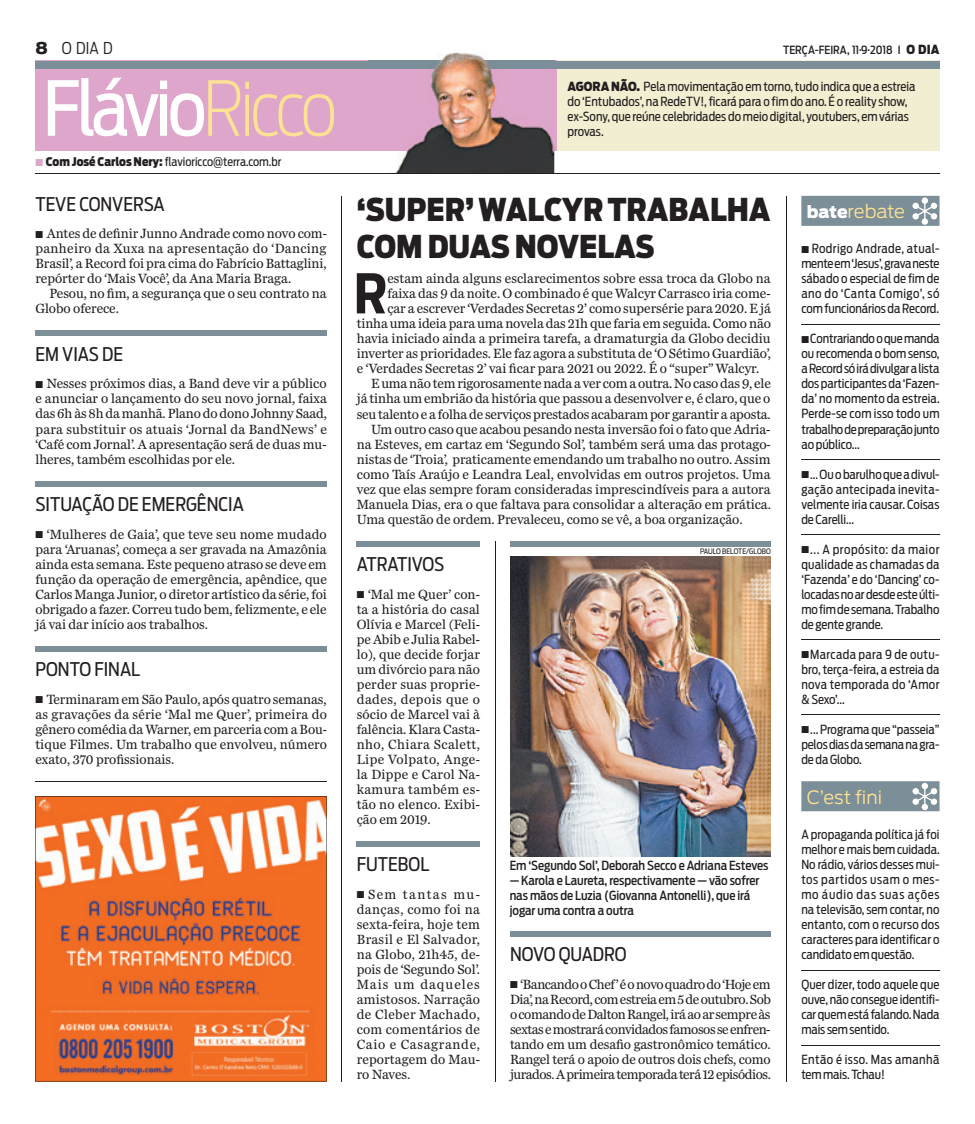
<style>
.page{position:relative;width:975px;height:1124px;background:#fff}
.page>*{position:absolute;margin:0;border:0;box-sizing:border-box;transform-origin:0 0}
.t1{font:75px "Antenna Cond";letter-spacing:-.05em;color:#fff}
.t2{font:700 54.25px "Antenna Cond";color:#231f20}
.t3{font:900 31.25px/37.5px "Antenna Cond";color:#231f20}
.t4{font:18.75px "Antenna Cond";color:#231f20}
.t5{font:300 18.25px "Antenna";letter-spacing:-.005em;color:#fde293}
.t6{font:300 16.25px "Antenna Cond";color:#231f20}
.t7{font:13.75px/15px "Miller Daily Two";letter-spacing:-.005em;color:#231f20;text-align:justify}
.t8{font:12.5px/15px "Antenna Cond";letter-spacing:-.005em;color:#231f20;text-align:justify}
.t9{font:500 12.5px/15px "Antenna Cond";letter-spacing:-.005em;color:#231f20}
.t10{font:12.5px/15px "Antenna Cond";letter-spacing:.035em;color:#231f20}
.t11{font:11.88px "Antenna Cond";color:#231f20}
.t12{font:500 11.25px "Antenna Cond";letter-spacing:-.01em;color:#231f20}
.t13{font:7.5px "Antenna Cond";color:#231f20}
.s1{font-family:"Antenna";font-weight:900}
.s2{font-weight:900;font-size:12.5px}
.s3{font-weight:200;color:#fde293}
.s4{color:#dea6cb}
.s5{font-weight:900}
.s6{font-weight:900;font-size:16.75px;color:#fff}
</style>
<div class="page">
<div style="left:35px;top:61px;width:521px;height:90px;background:#dea6cb"></div>
<div style="left:556px;top:61px;width:383px;height:90px;background:#f2eed1"></div>
<div style="left:35px;top:61px;width:904px;height:7px;background:#7c8e98"></div>
<img style="left:368px;top:53px;width:186px;height:120px">
<img style="left:368px;top:61px;width:186px;height:90px">
<hr style="left:35px;top:173px;width:904px;height:1px;background:#231f20">
<div style="left:35px;top:331px;width:292px;height:5px;background:#7c8e98"></div>
<div style="left:35px;top:481px;width:292px;height:5px;background:#7c8e98"></div>
<div style="left:357px;top:541px;width:123px;height:5px;background:#7c8e98"></div>
<div style="left:357px;top:841px;width:123px;height:5px;background:#7c8e98"></div>
<div style="left:35px;top:646px;width:292px;height:5px;background:#7c8e98"></div>
<div style="left:510px;top:931px;width:260px;height:5px;background:#7c8e98"></div>
<svg style="left:35px;top:796px;width:292px;height:285px;background:#e5804b"></svg>
<hr style="left:801px;top:324px;width:138px;height:1px;background:#231f20">
<hr style="left:801px;top:459px;width:138px;height:1px;background:#231f20">
<hr style="left:801px;top:534px;width:138px;height:1px;background:#231f20">
<hr style="left:801px;top:639px;width:138px;height:1px;background:#231f20">
<hr style="left:801px;top:714px;width:138px;height:1px;background:#231f20">
<hr style="left:801px;top:970px;width:138px;height:1px;background:#231f20">
<hr style="left:801px;top:1045px;width:138px;height:1px;background:#231f20">
<hr style="left:35px;top:780px;width:292px;height:1px;background:#231f20">
<hr style="left:494px;top:541px;width:1px;height:540px;background:#231f20">
<hr style="left:786px;top:196px;width:1px;height:885px;background:#231f20">
<hr style="left:341px;top:196px;width:1px;height:885px;background:#231f20">
<img style="left:510px;top:556px;width:260px;height:300px">
<div style="left:510px;top:541px;width:260px;height:5px;background:#7c8e98"></div>
<svg style="left:801px;top:196px;width:138px;height:30px;background:#84959e"></svg>
<svg style="left:801px;top:781px;width:138px;height:30px;background:#85959f"></svg>
<p class="t6" style="left:35px;top:38px;width:79px"><span class="s1">8</span> O DIA D</p>
<p class="t12" style="left:783px;top:43px;width:158px">TERÇA-FEIRA, 11.9.2018 I <span class="s2">O DIA</span></p>
<h1 class="t1" style="left:43px;top:64px;width:296px">Flávio<span class="s3">Ricco</span></h1>
<p class="t11" style="left:35px;top:154px;width:247px"><span class="s4">■</span> <span class="s5">Com José Carlos Nery:</span> flavioricco@terra.com.br</p>
<h3 class="t3" style="left:357px;top:191px;width:415px">‘SUPER’ WALCYR TRABALHA<br>COM DUAS NOVELAS</h3>
<h2 class="t2" style="left:353px;top:261px;width:35px">R</h2>
<p class="t7" style="left:387px;top:271px;width:385px">estam ainda alguns esclarecimentos sobre essa troca da Globo na</p>
<p class="t8" style="left:567px;top:79px;width:349px;text-align:left"><span class="s5">AGORA NÃO.</span> Pela movimentação em torno, tudo indica que a estreia do ‘Entubados’, na RedeTV!, ficará para o fim do ano. É o reality show, ex-Sony, que reúne celebridades do meio digital, youtubers, em várias provas.</p>
<h3 class="t4" style="left:35px;top:193px;width:131px">TEVE CONVERSA</h3>
<p class="t7" style="left:35px;top:226px;width:293px">■ Antes de definir Junno Andrade como novo com&shy;panheiro da Xuxa na apresentação do ‘Dancing Brasil’, a Record foi pra cima do Fabrício Battaglini, repórter do ‘Mais Você’, da Ana Maria Braga.</p>
<p class="t7" style="left:35px;top:286px;width:293px;text-indent:14px">Pesou, no fim, a segurança que o seu contrato na<br>Globo oferece.</p>
<h3 class="t5" style="left:806px;top:200px;width:100px"><span class="s6">bate</span>rebate</h3>
<p class="t8" style="left:801px;top:241px;width:140px">■ Rodrigo Andrade, atual&shy;mente em ‘Jesus’, grava neste sábado o especial de fim de ano do ‘Canta Comigo’, só com funcionários da Record.</p>
<p class="t8" style="left:801px;top:331px;width:140px">■Contrariando o que manda ou recomenda o bom senso, a Record só irá divulgar a lista dos participantes da ‘Fazen&shy;da’ no momento da estreia.<br>Perde-se com isso todo um trabalho de preparação junto ao público...</p>
<p class="t8" style="left:801px;top:466px;width:140px">■... Ou o barulho que a divul&shy;gação antecipada inevita&shy;velmente iria causar. Coisas de Carelli...</p>
<p class="t8" style="left:801px;top:541px;width:140px">■... A propósito: da maior qualidade as chamadas da ‘Fazenda’ e do ‘Dancing’ co&shy;locadas no ar desde este últi&shy;mo fim de semana. Trabalho de gente grande.</p>
<p class="t8" style="left:801px;top:646px;width:140px">■Marcada para 9 de outu&shy;bro, terça-feira, a estreia da nova temporada do ‘Amor &amp; Sexo’...</p>
<p class="t8" style="left:801px;top:721px;width:140px">■... Programa que “passeia” pelos dias da semana na gra&shy;de da Globo.</p>
<p class="t7" style="left:387px;top:286px;width:384px">faixa das 9 da noite. O combinado é que Walcyr Carrasco iria come-</p>
<p class="t7" style="left:387px;top:301px;width:385px">çar a escrever ‘Verdades Secretas 2’ como supersérie para 2020. E já</p>
<p class="t7" style="left:357px;top:316px;width:415px">tinha uma ideia para uma novela das 21h que faria em seguida. Como não</p>
<p class="t7" style="left:357px;top:331px;width:415px">havia iniciado ainda a primeira tarefa, a dramaturgia da Globo decidiu</p>
<p class="t7" style="left:357px;top:346px;width:415px">inverter as prioridades. Ele faz agora a substituta de ‘O Sétimo Guardião’,</p>
<p class="t7" style="left:357px;top:361px;width:404px">e ‘Verdades Secretas 2’ vai ficar para 2021 ou 2022. É o “super” Walcyr.</p>
<p class="t7" style="left:371px;top:376px;width:401px">E uma não tem rigorosamente nada a ver com a outra. No caso das 9, ele</p>
<p class="t7" style="left:357px;top:391px;width:415px">já tinha um embrião da história que passou a desenvolver e, é claro, que o</p>
<p class="t7" style="left:357px;top:406px;width:415px">seu talento e a folha de serviços prestados acabaram por garantir a aposta.</p>
<p class="t7" style="left:371px;top:421px;width:401px">Um outro caso que acabou pesando nesta inversão foi o fato que Adria-</p>
<p class="t7" style="left:357px;top:436px;width:415px">na Esteves, em cartaz em ‘Segundo Sol’, também será uma das protago-</p>
<p class="t7" style="left:357px;top:451px;width:415px">nistas de ‘Troia’, praticamente emendando um trabalho no outro. Assim</p>
<p class="t7" style="left:357px;top:466px;width:415px">como Taís Araújo e Leandra Leal, envolvidas em outros projetos. Uma</p>
<p class="t7" style="left:357px;top:481px;width:415px">vez que elas sempre foram consideradas imprescindíveis para a autora</p>
<p class="t7" style="left:357px;top:496px;width:415px">Manuela Dias, era o que faltava para consolidar a alteração em prática.</p>
<p class="t7" style="left:357px;top:511px;width:387px">Uma questão de ordem. Prevaleceu, como se vê, a boa organização.</p>
<h3 class="t4" style="left:35px;top:343px;width:89px">EM VIAS DE</h3>
<p class="t7" style="left:35px;top:376px;width:293px">■ Nesses próximos dias, a Band deve vir a público e anunciar o lançamento do seu novo jornal, faixa das 6h às 8h da manhã. Plano do dono Johnny Saad, para substituir os atuais ‘Jornal da BandNews’ e ‘Café com Jornal’. A apresentação será de duas mu&shy;lheres, também escolhidas por ele.</p>
<h3 class="t4" style="left:35px;top:493px;width:210px">SITUAÇÃO DE EMERGÊNCIA</h3>
<p class="t7" style="left:35px;top:526px;width:293px">■ ‘Mulheres de Gaia’, que teve seu nome mudado para ‘Aruanas’, começa a ser gravada na Amazônia ainda esta semana. Este pequeno atraso se deve em função da operação de emergência, apêndice, que Carlos Manga Junior, o diretor artístico da série, foi obrigado a fazer. Correu tudo bem, felizmente, e ele já vai dar início aos trabalhos.</p>
<p class="t13" style="left:700px;top:546px;width:72px">PAULO BELOTE/GLOBO</p>
<h3 class="t4" style="left:357px;top:553px;width:89px">ATRATIVOS</h3>
<p class="t7" style="left:357px;top:586px;width:125px">■ ‘Mal me Quer’ con&shy;ta a história do casal Olívia e Marcel (Feli&shy;pe Abib e Julia Rabel&shy;lo), que decide forjar um divórcio para não perder suas proprie&shy;dades, depois que o sócio de Marcel vai à falência. Klara Casta&shy;nho, Chiara Scalett, Lipe Volpato, Ange&shy;la Dippe e Carol Na&shy;kamura também es&shy;tão no elenco. Exibi&shy;ção em 2019.</p>
<h3 class="t4" style="left:35px;top:658px;width:106px">PONTO FINAL</h3>
<p class="t7" style="left:35px;top:691px;width:293px">■ Terminaram em São Paulo, após quatro semanas, as gravações da série ‘Mal me Quer’, primeira do gênero comédia da Warner, em parceria com a Bou&shy;tique Filmes. Um trabalho que envolveu, número exato, 370 profissionais.</p>
<h3 class="t5" style="left:806px;top:785px;width:77px">C’est fini</h3>
<h3 class="t4" style="left:357px;top:853px;width:74px">FUTEBOL</h3>
<p class="t7" style="left:357px;top:886px;width:125px">■ Sem tantas mu&shy;danças, como foi na sexta-feira, hoje tem Brasil e El Salvador, na Globo, 21h45, de&shy;pois de ‘Segundo Sol’.<br>Mais um daqueles amistosos. Narração de Cleber Machado, com comentários de Caio e Casagrande, reportagem do Mau&shy;ro Naves.</p>
<p class="t9" style="left:509px;top:857px;width:260px">Em ‘Segundo Sol’, Deborah Secco e Adriana Esteves</p>
<p class="t9" style="left:509px;top:872px;width:251px">— Karola e Laureta, respectivamente — vão sofrer nas mãos de Luzia (Giovanna Antonelli), que irá jogar uma contra a outra</p>
<h3 class="t4" style="left:510px;top:943px;width:118px">NOVO QUADRO</h3>
<p class="t7" style="left:510px;top:976px;width:262px">■ ‘Bancando o Chef’ é o novo quadro do ‘Hoje em Dia’, na Record, com estreia em 5 de outubro. Sob o comando de Dalton Rangel, irá ao ar sempre às sextas e mostrará convidados famosos se enfren&shy;tando em um desafio gastronômico temático.<br>Rangel terá o apoio de outros dois chefs, como jurados. A primeira temporada terá 12 episódios.</p>
<p class="t8" style="left:801px;top:826px;width:140px">A propaganda política já foi melhor e mais bem cuidada.<br>No rádio, vários desses mui&shy;tos partidos usam o mes&shy;mo áudio das suas ações na televisão, sem contar, no entanto, com o recurso dos caracteres para identificar o candidato em questão.</p>
<p class="t8" style="left:801px;top:976px;width:140px">Quer dizer, todo aquele que ouve, não consegue identifi&shy;car quem está falando. Nada mais sem sentido.</p>
<p class="t10" style="left:801px;top:1051px;width:140px">Então é isso. Mas amanhã tem mais. Tchau!</p>
</div>
